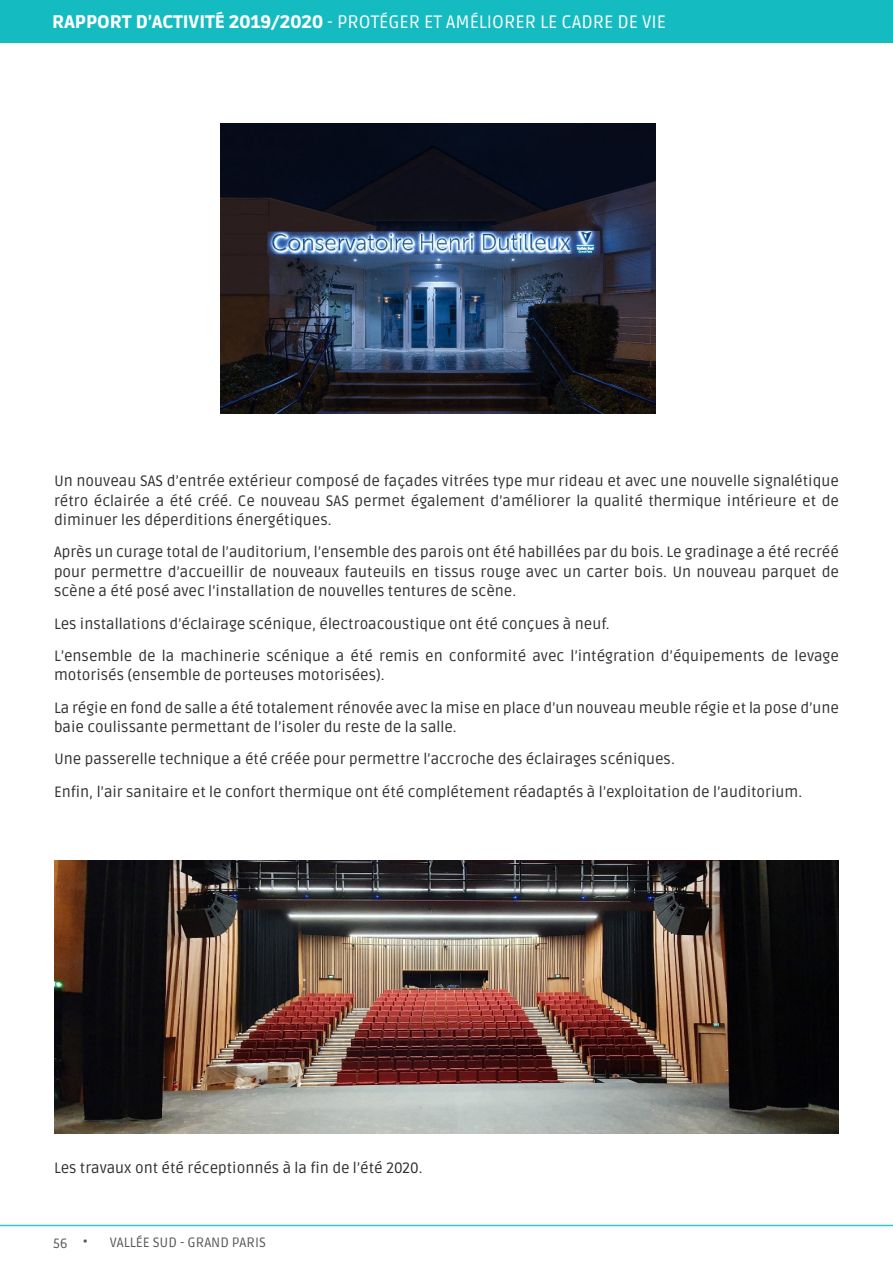
<style>
.page{position:relative;width:893px;height:1263px;background:#fff}
.page>*{position:absolute;margin:0;border:0;box-sizing:border-box;transform-origin:0 0}
.t1{font:18px "Ruda";color:#fff}
.t2{font:15px/19.5px "Ruda";color:#312f30;text-align:justify}
.t3{font:13.5px "Ruda";color:#57585a}
.s1{font-weight:900}
</style>
<div class="page">
<div style="left:0;top:0;width:893px;height:43px;background:#14bcc2"></div>
<hr style="left:0;top:1225px;width:893px;height:1px;background:#00b6bc">
<img style="left:220px;top:123px;width:435px;height:291px">
<img style="left:54px;top:861px;width:785px;height:272px">
<p class="t1" style="left:52px;top:12px;width:616px"><span class="s1">RAPPORT D’ACTIVITÉ 2019/2020</span> - PROTÉGER ET AMÉLIORER LE CADRE DE VIE</p>
<p class="t2" style="left:54px;top:471px;width:786px">Un nouveau SAS d’entrée extérieur composé de façades vitrées type mur rideau et avec une nouvelle signalétique rétro éclairée a été créé. Ce nouveau SAS permet également d’améliorer la qualité thermique intérieure et de diminuer les déperditions énergétiques.</p>
<p class="t2" style="left:54px;top:543px;width:786px">Après un curage total de l’auditorium, l’ensemble des parois ont été habillées par du bois. Le gradinage a été recréé pour permettre d’accueillir de nouveaux fauteuils en tissus rouge avec un carter bois. Un nouveau parquet de scène a été posé avec l’installation de nouvelles tentures de scène.</p>
<p class="t2" style="left:54px;top:614px;width:557px">Les installations d’éclairage scénique, électroacoustique ont été conçues à neuf.</p>
<p class="t2" style="left:54px;top:646px;width:786px">L’ensemble de la machinerie scénique a été remis en conformité avec l’intégration d’équipements de levage motorisés (ensemble de porteuses motorisées).</p>
<p class="t2" style="left:54px;top:698px;width:786px">La régie en fond de salle a été totalement rénovée avec la mise en place d’un nouveau meuble régie et la pose d’une baie coulissante permettant de l’isoler du reste de la salle.</p>
<p class="t2" style="left:54px;top:750px;width:622px">Une passerelle technique a été créée pour permettre l’accroche des éclairages scéniques.</p>
<p class="t2" style="left:54px;top:782px;width:750px">Enfin, l’air sanitaire et le confort thermique ont été complétement réadaptés à l’exploitation de l’auditorium.</p>
<p class="t2" style="left:54px;top:1159px;width:370px">Les travaux ont été réceptionnés à la fin de l’été 2020.</p>
<p class="t3" style="left:53px;top:1236px;width:36px">56 •</p>
<p class="t3" style="left:110px;top:1235px;width:158px">VALLÉE SUD - GRAND PARIS</p>
</div>
